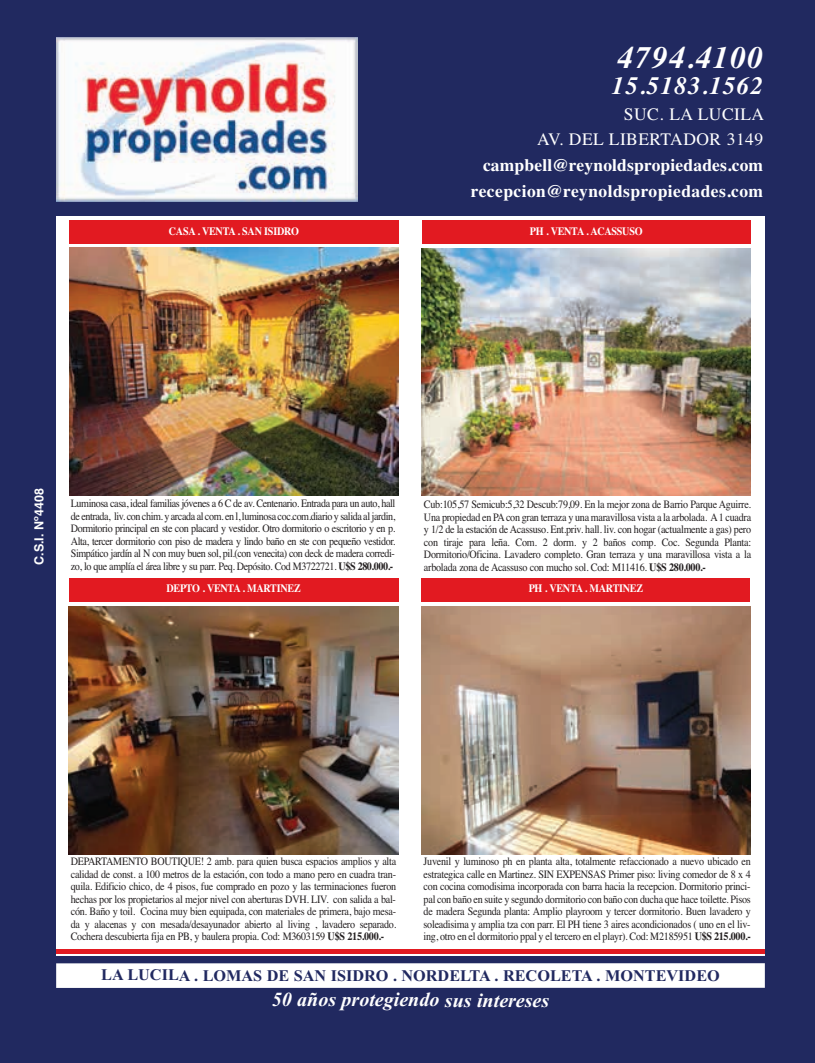
<style>
.page{position:relative;width:815px;height:1063px;background:#212960}
.page>*{position:absolute;margin:0;border:0;box-sizing:border-box;transform-origin:0 0}
.t1{font:italic 700 31.25px "Times";letter-spacing:.05em;color:#fff}
.t2{font:italic 700 25px "Times";letter-spacing:.05em;color:#fff}
.t3{font:italic 700 20px "Times New Roman";color:#fff}
.t4{font:700 17.5px/25.8px "Times";letter-spacing:.01em;color:#fff;text-align:right}
.t5{font:17.5px/25.8px "Times";letter-spacing:.025em;color:#fff;text-align:right}
.t6{font:700 16.25px "Times New Roman";color:#212960}
.t7{font:700 12.5px "Helvetica";color:#fff}
.t8{font:11.25px/12.5px "Times";letter-spacing:-.025em;color:#231f20;text-align:justify;scale:.9 1}
.t9{font:700 11.25px "Times";letter-spacing:-.025em;color:#fff;scale:.9 1}
.s1{font-weight:700}
</style>
<div class="page">
<div style="left:56px;top:217px;width:709px;height:739px;background:#fff"></div>
<img style="left:56px;top:37px;width:302px;height:164px">
<div style="left:56px;top:949px;width:709px;height:5px;background:#e21a21"></div>
<div style="left:56px;top:963px;width:709px;height:25px;background:#fff"></div>
<img style="left:421px;top:607px;width:329px;height:247px">
<img style="left:69px;top:606px;width:329px;height:248px">
<div style="left:69px;top:578px;width:329px;height:23px;background:#e21a21"></div>
<div style="left:421px;top:578px;width:329px;height:23px;background:#e21a21"></div>
<img style="left:421px;top:248px;width:330px;height:248px">
<img style="left:69px;top:248px;width:330px;height:248px">
<div style="left:69px;top:221px;width:330px;height:23px;background:#e21a21"></div>
<div style="left:422px;top:221px;width:329px;height:23px;background:#e21a21"></div>
<p class="t9" style="left:169px;top:225px;width:146px">CASA . VENTA . SAN ISIDRO</p>
<h1 class="t1" style="left:618px;top:39px;width:147px">4794.4100</h1>
<h2 class="t2" style="left:612px;top:71px;width:153px">15.5183.1562</h2>
<h3 class="t5" style="left:537px;top:101px;width:228px">SUC. LA LUCILA<br>AV. DEL LIBERTADOR 3149</h3>
<h3 class="t4" style="left:471px;top:152px;width:294px">campbell@reynoldspropiedades.com recepcion@reynoldspropiedades.com</h3>
<p class="t9" style="left:530px;top:225px;width:127px">PH . VENTA . ACASSUSO</p>
<p class="t7" style="left:32px;top:565px;width:78px;rotate:-90deg">C.S.I. Nº4408</p>
<p class="t8" style="left:71px;top:497px;width:362px">Luminosa casa, ideal familias jóvenes a 6 C de av. Centenario. Entrada para un auto, hall de entrada, liv. con chim. y arcada al com. en l, luminosa coc.com.diario y salida al jardin, Dormitorio principal en ste con placard y vestidor. Otro dormitorio o escritorio y en p.<br>Alta, tercer dormitorio con piso de madera y lindo baño en ste con pequeño vestidor.<br>Simpático jardín al N con muy buen sol, pil.(con venecita) con deck de madera corredi&shy;zo, lo que amplía el área libre y su parr. Peq. Depósito. Cod M3722721. <span class="s1">U$S 280.000.-</span></p>
<p class="t9" style="left:166px;top:582px;width:151px">DEPTO . VENTA . MARTINEZ</p>
<p class="t8" style="left:424px;top:498px;width:365px">Cub:105,57 Semicub:5,32 Descub:79,09. En la mejor zona de Barrio Parque Aguirre.<br>Una propiedad en PA con gran terraza y una maravillosa vista a la arbolada. A 1 cuadra y 1/2 de la estación de Acassuso. Ent.priv. hall. liv. con hogar (actualmente a gas) pero con tiraje para leña. Com. 2 dorm. y 2 baños comp. Coc. Segunda Planta:<br>Dormitorio/Oficina. Lavadero completo. Gran terraza y una maravillosa vista a la arbolada zona de Acassuso con mucho sol. Cod: M11416. <span class="s1">U$S 280.000.-</span></p>
<p class="t9" style="left:529px;top:582px;width:129px">PH . VENTA . MARTINEZ</p>
<p class="t8" style="left:71px;top:855px;width:363px">DEPARTAMENTO BOUTIQUE! 2 amb. para quien busca espacios amplios y alta calidad de const. a 100 metros de la estación, con todo a mano pero en cuadra tran&shy;quila. Edificio chico, de 4 pisos, fue comprado en pozo y las terminaciones fueron hechas por los propietarios al mejor nivel con aberturas DVH. LIV. con salida a bal&shy;cón. Baño y toil. Cocina muy bien equipada, con materiales de primera, bajo mesa&shy;da y alacenas y con mesada/desayunador abierto al living , lavadero separado.<br>Cochera descubierta fija en PB, y baulera propia. Cod: M3603159 <span class="s1">U$S 215.000.-</span></p>
<p class="t8" style="left:424px;top:855px;width:365px">Juvenil y luminoso ph en planta alta, totalmente refaccionado a nuevo ubicado en estrategica calle en Martinez. SIN EXPENSAS Primer piso: living comedor de 8 x 4 con cocina comodisima incorporada con barra hacia la recepcion. Dormitorio princi&shy;pal con baño en suite y segundo dormitorio con baño con ducha que hace toilette. Pisos de madera Segunda planta: Amplio playroom y tercer dormitorio. Buen lavadero y soleadisima y amplia tza con parr. El PH tiene 3 aires acondicionados ( uno en el liv&shy;ing, otro en el dormitorio ppal y el tercero en el playr). Cod: M2185951 <span class="s1">U$S 215.000.-</span></p>
<h3 class="t6" style="left:101px;top:966px;width:620px">LA LUCILA . LOMAS DE SAN ISIDRO . NORDELTA . RECOLETA . MONTEVIDEO</h3>
<h3 class="t3" style="left:272px;top:988px;width:279px">50 años protegiendo sus intereses</h3>
</div>
